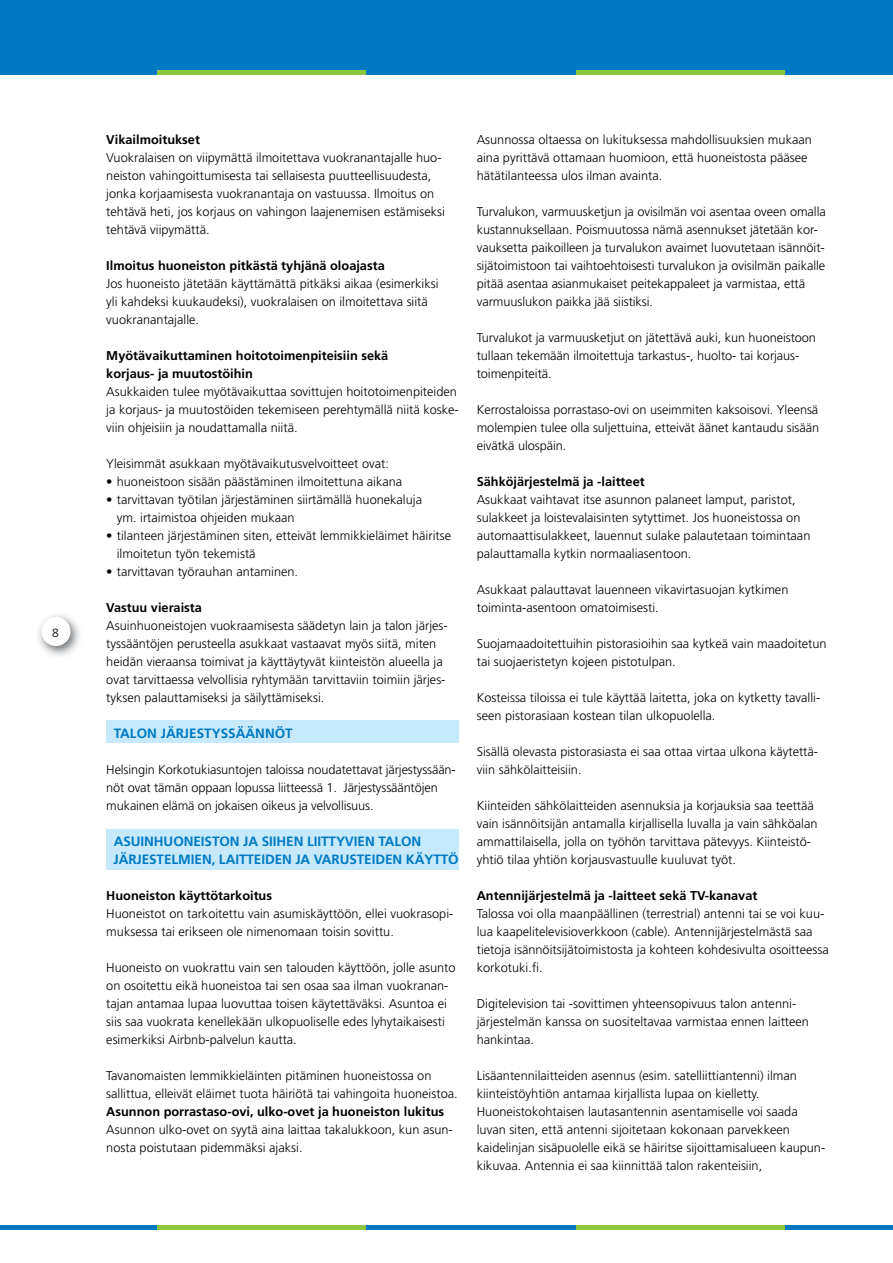
<style>
.page{position:relative;width:893px;height:1263px;background:#fff}
.page>*{position:absolute;margin:0;border:0;box-sizing:border-box;transform-origin:0 0}
.t1{font:700 13.5px/18px "Frutiger";letter-spacing:-.005em;color:#0079c2}
.t2{font:300 12.75px/18px "Frutiger";color:#000}
.t3{font:700 12.75px/18px "Frutiger";color:#000}
.t4{font:300 12px "Frutiger";color:#000}
</style>
<div class="page">
<div style="left:0;top:1225px;width:157px;height:5px;background:#0079c2"></div>
<div style="left:157px;top:1225px;width:209px;height:5px;background:#8cc63e"></div>
<div style="left:366px;top:1225px;width:210px;height:5px;background:#0079c2"></div>
<div style="left:576px;top:1225px;width:209px;height:5px;background:#8cc63e"></div>
<div style="left:785px;top:1225px;width:108px;height:5px;background:#0079c2"></div>
<div style="left:0;top:0;width:893px;height:70px;background:#0079c2"></div>
<img style="left:38px;top:615px;width:42px;height:41px">
<div style="left:41px;top:617px;width:30px;height:29px;background:#fff;border-radius:50%"></div>
<div style="left:106px;top:830px;width:353px;height:40px;background:#c6eafb"></div>
<div style="left:106px;top:720px;width:353px;height:23px;background:#c6eafb"></div>
<hr style="left:0;top:70px;width:157px;height:4px;background:#0079c2">
<hr style="left:157px;top:70px;width:209px;height:4px;background:#8cc63e">
<hr style="left:366px;top:70px;width:210px;height:4px;background:#0079c2">
<hr style="left:576px;top:70px;width:209px;height:4px;background:#8cc63e">
<hr style="left:785px;top:70px;width:108px;height:4px;background:#0079c2">
<p class="t4" style="left:52px;top:626px;width:8px">8</p>
<p class="t3" style="left:106px;top:131px;width:95px">Vikailmoitukset</p>
<p class="t2" style="left:106px;top:149px;width:340px">Vuokralaisen on viipymättä ilmoitettava vuokranantajalle huo&shy;neiston vahingoittumisesta tai sellaisesta puutteellisuudesta, jonka korjaamisesta vuokranantaja on vastuussa. Ilmoitus on tehtävä heti, jos korjaus on vahingon laajenemisen estämiseksi tehtävä viipymättä.</p>
<p class="t3" style="left:106px;top:257px;width:280px">Ilmoitus huoneiston pitkästä tyhjänä oloajasta</p>
<p class="t2" style="left:106px;top:275px;width:334px">Jos huoneisto jätetään käyttämättä pitkäksi aikaa (esimerkiksi yli kahdeksi kuukaudeksi), vuokralaisen on ilmoitettava siitä vuokranantajalle.</p>
<p class="t3" style="left:106px;top:347px;width:283px">Myötävaikuttaminen hoitotoimenpiteisiin sekä korjaus- ja muutostöihin</p>
<p class="t2" style="left:106px;top:383px;width:354px">Asukkaiden tulee myötävaikuttaa sovittujen hoitotoimenpiteiden ja korjaus- ja muutostöiden tekemiseen perehtymällä niitä koske&shy;viin ohjeisiin ja noudattamalla niitä.</p>
<p class="t2" style="left:106px;top:455px;width:284px">Yleisimmät asukkaan myötävaikutusvelvoitteet ovat:</p>
<p class="t2" style="left:106px;top:473px;width:298px">• huoneistoon sisään päästäminen ilmoitettuna aikana</p>
<p class="t2" style="left:117px;top:491px;width:307px;text-indent:-10px">• tarvittavan työtilan järjestäminen siirtämällä huonekaluja ym. irtaimistoa ohjeiden mukaan</p>
<p class="t2" style="left:117px;top:527px;width:336px;text-indent:-10px">• tilanteen järjestäminen siten, etteivät lemmikkieläimet häiritse ilmoitetun työn tekemistä</p>
<p class="t2" style="left:106px;top:563px;width:193px">• tarvittavan työrauhan antaminen.</p>
<p class="t3" style="left:106px;top:599px;width:97px">Vastuu vieraista</p>
<p class="t2" style="left:106px;top:617px;width:343px">Asuinhuoneistojen vuokraamisesta säädetyn lain ja talon järjes&shy;tyssääntöjen perusteella asukkaat vastaavat myös siitä, miten heidän vieraansa toimivat ja käyttäytyvät kiinteistön alueella ja ovat tarvittaessa velvollisia ryhtymään tarvittaviin toimiin järjes&shy;tyksen palauttamiseksi ja säilyttämiseksi.</p>
<p class="t1" style="left:114px;top:724px;width:180px">TALON JÄRJESTYSSÄÄNNÖT</p>
<p class="t2" style="left:106px;top:761px;width:351px">Helsingin Korkotukiasuntojen taloissa noudatettavat järjestyssään&shy;nöt ovat tämän oppaan lopussa liitteessä 1. Järjestyssääntöjen mukainen elämä on jokaisen oikeus ja velvollisuus.</p>
<p class="t1" style="left:114px;top:832px;width:347px">ASUINHUONEISTON JA SIIHEN LIITTYVIEN TALON<br>JÄRJESTELMIEN, LAITTEIDEN JA VARUSTEIDEN KÄYTTÖ</p>
<p class="t3" style="left:106px;top:887px;width:167px">Huoneiston käyttötarkoitus</p>
<p class="t2" style="left:106px;top:905px;width:349px">Huoneistot on tarkoitettu vain asumiskäyttöön, ellei vuokrasopi&shy;muksessa tai erikseen ole nimenomaan toisin sovittu.</p>
<p class="t2" style="left:106px;top:959px;width:351px">Huoneisto on vuokrattu vain sen talouden käyttöön, jolle asunto on osoitettu eikä huoneistoa tai sen osaa saa ilman vuokranan&shy;tajan antamaa lupaa luovuttaa toisen käytettäväksi. Asuntoa ei siis saa vuokrata kenellekään ulkopuoliselle edes lyhytaikaisesti esimerkiksi Airbnb-palvelun kautta.</p>
<p class="t2" style="left:106px;top:1067px;width:353px">Tavanomaisten lemmikkieläinten pitäminen huoneistossa on sallittua, elleivät eläimet tuota häiriötä tai vahingoita huoneistoa.</p>
<p class="t3" style="left:106px;top:1103px;width:339px">Asunnon porrastaso-ovi, ulko-ovet ja huoneiston lukitus</p>
<p class="t2" style="left:106px;top:1121px;width:348px">Asunnon ulko-ovet on syytä aina laittaa takalukkoon, kun asun&shy;nosta poistutaan pidemmäksi ajaksi.</p>
<p class="t2" style="left:477px;top:131px;width:337px">Asunnossa oltaessa on lukituksessa mahdollisuuksien mukaan aina pyrittävä ottamaan huomioon, että huoneistosta pääsee hätätilanteessa ulos ilman avainta.</p>
<p class="t2" style="left:477px;top:203px;width:351px">Turvalukon, varmuusketjun ja ovisilmän voi asentaa oveen omalla kustannuksellaan. Poismuutossa nämä asennukset jätetään kor&shy;vauksetta paikoilleen ja turvalukon avaimet luovutetaan isännöit&shy;sijätoimistoon tai vaihtoehtoisesti turvalukon ja ovisilmän paikalle pitää asentaa asianmukaiset peitekappaleet ja varmistaa, että varmuuslukon paikka jää siistiksi.</p>
<p class="t2" style="left:477px;top:329px;width:341px">Turvalukot ja varmuusketjut on jätettävä auki, kun huoneistoon tullaan tekemään ilmoitettuja tarkastus-, huolto- tai korjaus&shy;toimenpiteitä.</p>
<p class="t2" style="left:477px;top:401px;width:344px;text-align:justify">Kerrostaloissa porrastaso-ovi on useimmiten kaksoisovi. Yleensä molempien tulee olla suljettuina, etteivät äänet kantaudu sisään eivätkä ulospäin.</p>
<p class="t3" style="left:477px;top:473px;width:169px">Sähköjärjestelmä ja -laitteet</p>
<p class="t2" style="left:477px;top:491px;width:335px">Asukkaat vaihtavat itse asunnon palaneet lamput, paristot, sulakkeet ja loistevalaisinten sytyttimet. Jos huoneistossa on automaattisulakkeet, lauennut sulake palautetaan toimintaan palauttamalla kytkin normaaliasentoon.</p>
<p class="t2" style="left:477px;top:581px;width:313px">Asukkaat palauttavat lauenneen vikavirtasuojan kytkimen toiminta-asentoon omatoimisesti.</p>
<p class="t2" style="left:477px;top:635px;width:351px">Suojamaadoitettuihin pistorasioihin saa kytkeä vain maadoitetun tai suojaeristetyn kojeen pistotulpan.</p>
<p class="t2" style="left:477px;top:689px;width:345px">Kosteissa tiloissa ei tule käyttää laitetta, joka on kytketty tavalli&shy;seen pistorasiaan kostean tilan ulkopuolella.</p>
<p class="t2" style="left:477px;top:743px;width:343px">Sisällä olevasta pistorasiasta ei saa ottaa virtaa ulkona käytettä&shy;viin sähkölaitteisiin.</p>
<p class="t2" style="left:477px;top:797px;width:342px">Kiinteiden sähkölaitteiden asennuksia ja korjauksia saa teettää vain isännöitsijän antamalla kirjallisella luvalla ja vain sähköalan ammattilaisella, jolla on työhön tarvittava pätevyys. Kiinteistö&shy;yhtiö tilaa yhtiön korjausvastuulle kuuluvat työt.</p>
<p class="t3" style="left:477px;top:887px;width:282px">Antennijärjestelmä ja -laitteet sekä TV-kanavat</p>
<p class="t2" style="left:477px;top:905px;width:354px">Talossa voi olla maanpäällinen (terrestrial) antenni tai se voi kuu&shy;lua kaapelitelevisioverkkoon (cable). Antennijärjestelmästä saa tietoja isännöitsijätoimistosta ja kohteen kohdesivulta osoitteessa korkotuki.fi.</p>
<p class="t2" style="left:477px;top:995px;width:334px">Digitelevision tai -sovittimen yhteensopivuus talon antenni&shy;järjestelmän kanssa on suositeltavaa varmistaa ennen laitteen hankintaa.</p>
<p class="t2" style="left:477px;top:1067px;width:350px">Lisäantennilaitteiden asennus (esim. satelliittiantenni) ilman kiinteistöyhtiön antamaa kirjallista lupaa on kielletty.<br>Huoneistokohtaisen lautasantennin asentamiselle voi saada luvan siten, että antenni sijoitetaan kokonaan parvekkeen kaidelinjan sisäpuolelle eikä se häiritse sijoittamisalueen kaupun&shy;kikuvaa. Antennia ei saa kiinnittää talon rakenteisiin,</p>
</div>
